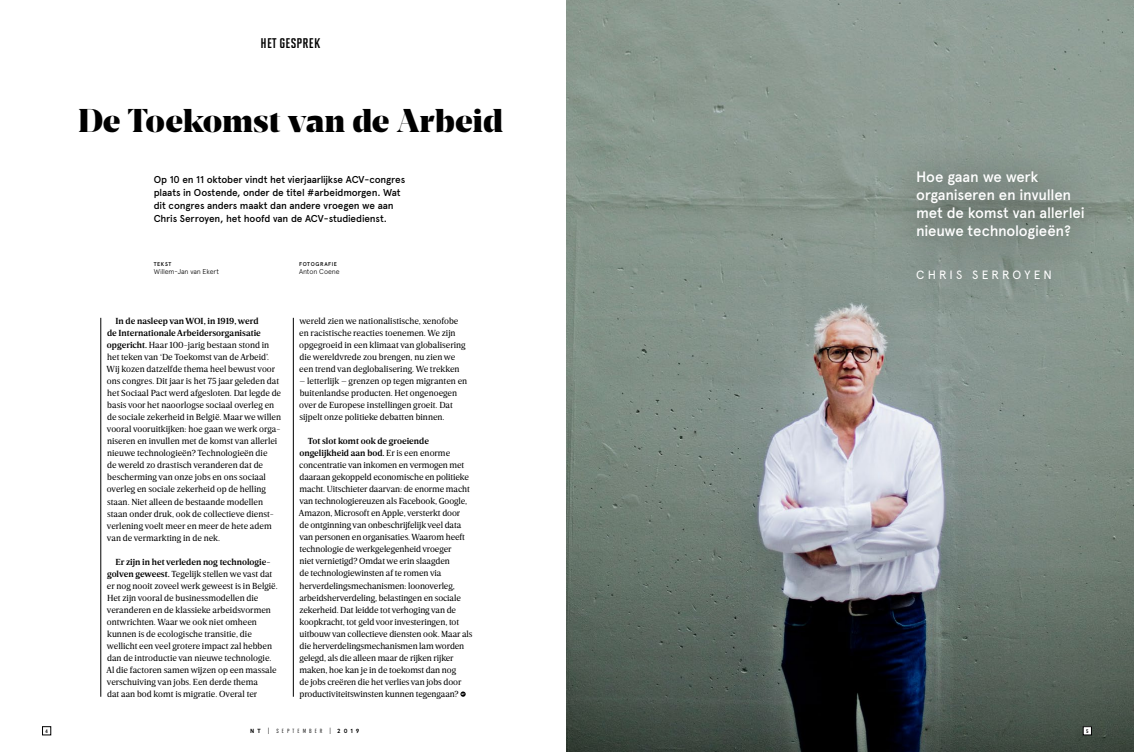
<style>
.page{position:relative;width:1134px;height:752px;background:#fff}
.page>*{position:absolute;margin:0;border:0;box-sizing:border-box;transform-origin:0 0}
.t1{font:32px "Breve Display";letter-spacing:.01em;color:#000}
.t2{font:500 15px/18px "Apercu Pro";letter-spacing:-.02em;color:#fff}
.t3{font:700 14px "Solano Gothic MVB";letter-spacing:.02em;color:#000}
.t4{font:12px "Apercu Pro";letter-spacing:.255em;color:#fff}
.t5{font:500 10px/13px "Apercu Pro";letter-spacing:-.015em;color:#000}
.t6{font:9px/12px "Breve News";color:#000}
.t7{font:300 7px "Apercu";letter-spacing:-.01em;color:#000}
.t8{font:500 6px "Solano Gothic MVB";letter-spacing:.52em;color:#000}
.t9{font:700 6px "Solano Gothic MVB";color:#000}
.t10{font:500 5.5px "Apercu Pro";letter-spacing:.105em;color:#000}
.s1{font-weight:600}
.s2{font-family:"Apercu Pro";font-weight:700}
</style>
<div class="page">
<img style="left:567px;top:0;width:567px;height:751px">
<hr style="left:101px;top:317px;width:1px;height:379px;background:#000">
<hr style="left:293px;top:317px;width:1px;height:379px;background:#000">
<svg style="left:460px;top:691px;width:6px;height:5px"></svg>
<div style="left:877px;top:134px;width:244px;height:184px;background:#000;opacity:.5"></div>
<div style="left:42px;top:726px;width:9px;height:8px;border:1px solid #000"></div>
<div style="left:1083px;top:726px;width:8px;height:8px;background:#fff"></div>
<div style="left:1083px;top:726px;width:8px;height:8px;border:1px solid #000"></div>
<h3 class="t3" style="left:260px;top:35px;width:61px">HET GESPREK</h3>
<h1 class="t1" style="left:78px;top:102px;width:427px">De Toekomst van de Arbeid</h1>
<p class="t5" style="left:154px;top:172px;width:253px">Op 10 en 11 oktober vindt het vierjaarlijkse ACV-congres plaats in Oostende, onder de titel #arbeidmorgen. Wat dit congres anders maakt dan andere vroegen we aan Chris Serroyen, het hoofd van de ACV-studiedienst.</p>
<p class="t10" style="left:154px;top:260px;width:19px">TEKST</p>
<p class="t7" style="left:154px;top:267px;width:67px">Willem-Jan van Ekert</p>
<p class="t6" style="left:107px;top:315px;width:176px;text-indent:9px"><span class="s1">In de nasleep van WOI, in 1919, werd<br>de Internationale Arbeidersorganisatie opgericht.</span> Haar 100-jarig bestaan stond in het teken van ‘De Toekomst van de Arbeid’.<br>Wij kozen datzelfde thema heel bewust voor ons congres. Dit jaar is het 75 jaar geleden dat het Sociaal Pact werd afgesloten. Dat legde de basis voor het naoorlogse sociaal overleg en de sociale zekerheid in België. Maar we willen vooral vooruitkijken: hoe gaan we werk orga&shy;niseren en invullen met de komst van allerlei nieuwe technologieën? Technologieën die<br>de wereld zo drastisch veranderen dat de bescherming van onze jobs en ons sociaal overleg en sociale zekerheid op de helling staan. Niet alleen de bestaande modellen staan onder druk, ook de collectieve dienst&shy;verlening voelt meer en meer de hete adem van de vermarkting in de nek.</p>
<p class="t6" style="left:107px;top:555px;width:173px;text-indent:9px"><span class="s1">Er zijn in het verleden nog technologie&shy;golven geweest.</span> Tegelijk stellen we vast dat er nog nooit zoveel werk geweest is in België.<br>Het zijn vooral de businessmodellen die veranderen en de klassieke arbeidsvormen ontwrichten. Waar we ook niet omheen kunnen is de ecologische transitie, die wellicht een veel grotere impact zal hebben dan de introductie van nieuwe technologie.<br>Al die factoren samen wijzen op een massale verschuiving van jobs. Een derde thema<br>dat aan bod komt is migratie. Overal ter</p>
<p class="t10" style="left:299px;top:260px;width:39px">FOTOGRAFIE</p>
<p class="t7" style="left:299px;top:267px;width:42px">Anton Coene</p>
<p class="t6" style="left:299px;top:315px;width:168px">wereld zien we nationalistische, xenofobe en racistische reacties toenemen. We zijn opgegroeid in een klimaat van globalisering die wereldvrede zou brengen, nu zien we een trend van deglobalisering. We trekken</p>
<p class="t6" style="left:299px;top:375px;width:169px">– letterlijk – grenzen op tegen migranten en buitenlandse producten. Het ongenoegen over de Europese instellingen groeit. Dat sijpelt onze politieke debatten binnen.</p>
<p class="t6" style="left:299px;top:435px;width:175px;text-indent:9px"><span class="s1">Tot slot komt ook de groeiende ongelijkheid aan bod.</span> Er is een enorme concentratie van inkomen en vermogen met daaraan gekoppeld economische en politieke macht. Uitschieter daarvan: de enorme macht van technologiereuzen als Facebook, Google, Amazon, Microsoft en Apple, versterkt door<br>de ontginning van onbeschrijfelijk veel data van personen en organisaties. Waarom heeft technologie de werkgelegenheid vroeger<br>niet vernietigd? Omdat we erin slaagden<br>de technologiewinsten af te romen via herverdelingsmechanismen: loonoverleg, arbeidsherverdeling, belastingen en sociale zekerheid. Dat leidde tot verhoging van de koopkracht, tot geld voor investeringen, tot uitbouw van collectieve diensten ook. Maar als die herverdelingsmechanismen lam worden gelegd, als die alleen maar de rijken rijker maken, hoe kan je in de toekomst dan nog<br>de jobs creëren die het verlies van jobs door productiviteitswinsten kunnen tegengaan?</p>
<h2 class="t2" style="left:916px;top:167px;width:170px">Hoe gaan we werk organiseren en invullen met de komst van allerlei nieuwe technologieën?</h2>
<h3 class="t4" style="left:916px;top:265px;width:137px">CHRIS SERROYEN</h3>
<p class="t9" style="left:45px;top:727px;width:4px">4</p>
<p class="t8" style="left:250px;top:727px;width:111px"><span class="s2">NT</span> | SEPTEMBER | <span class="s2">2019</span></p>
<p class="t9" style="left:1086px;top:727px;width:4px">5</p>
</div>
